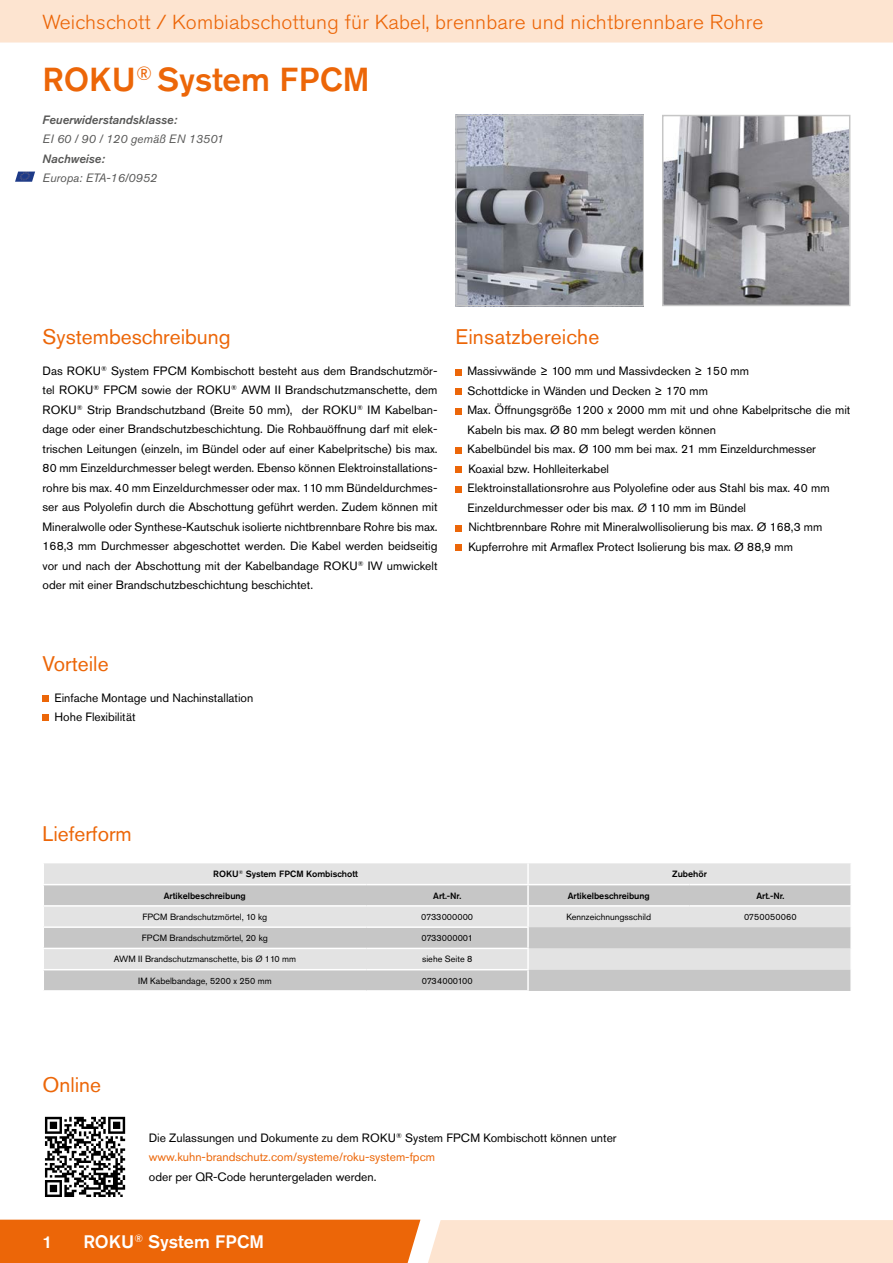
<style>
.page{position:relative;width:893px;height:1263px;background:#fff}
.page>*{position:absolute;margin:0;border:0;box-sizing:border-box;transform-origin:0 0}
.t1{font:500 33px "Akzidenz Grotesk Std";color:#ec6608}
.t2{font:21px "Akzidenz Grotesk Std";color:#ec6608}
.t3{font:300 20.1px "Akzidenz Grotesk Std";letter-spacing:.01em;color:#ec6608;scale:1.04 1}
.t4{font:500 18px "Akzidenz Grotesk Std";color:#fff}
.t5{font:500 17.1px "Akzidenz Grotesk Std";color:#fff;scale:1.05 1}
.t6{font:12px/19.5px "Akzidenz Grotesk Std";color:#000}
.t7{font:italic 500 12px "Akzidenz Grotesk Std";color:#575756}
.t8{font:italic 12px "Akzidenz Grotesk Std";letter-spacing:.02em;color:#575756}
.t9{font:italic 12px "Akzidenz Grotesk Std";color:#575756}
.t10{font:9px "Akzidenz Grotesk Std";color:#000}
.t11{font:500 9px "Akzidenz Grotesk Std";color:#000}
.s1{font-style:italic}
.s2{color:#ec6608}
</style>
<div class="page">
<div style="left:0;top:0;width:893px;height:43px;background:#fde4d0"></div>
<svg style="left:0;top:1220px;width:893px;height:43px;background:#f5aa74"></svg>
<div style="left:455px;top:369px;width:7px;height:6px;background:#ec6608"></div>
<div style="left:455px;top:388px;width:7px;height:7px;background:#ec6608"></div>
<div style="left:455px;top:408px;width:7px;height:6px;background:#ec6608"></div>
<div style="left:455px;top:447px;width:7px;height:6px;background:#ec6608"></div>
<div style="left:455px;top:466px;width:7px;height:7px;background:#ec6608"></div>
<div style="left:455px;top:486px;width:7px;height:6px;background:#ec6608"></div>
<div style="left:455px;top:525px;width:7px;height:6px;background:#ec6608"></div>
<div style="left:455px;top:544px;width:7px;height:7px;background:#ec6608"></div>
<img style="left:15px;top:172px;width:20px;height:10px">
<div style="left:43px;top:695px;width:6px;height:7px;background:#ec6608"></div>
<svg style="left:43px;top:715px;width:6px;height:6px"></svg>
<div style="left:44px;top:863px;width:806px;height:21px;background:#e3e3e3"></div>
<svg style="left:44px;top:885px;width:806px;height:106px;background:#d2d2d2"></svg>
<svg style="left:527px;top:907px;width:2px;height:19px"></svg>
<hr style="left:527px;top:928px;width:2px;height:20px;background:#fff">
<hr style="left:527px;top:885px;width:2px;height:20px;background:#fff">
<hr style="left:527px;top:949px;width:2px;height:20px;background:#fff">
<hr style="left:527px;top:970px;width:2px;height:20px;background:#fff">
<hr style="left:527px;top:863px;width:2px;height:21px;background:#fff">
<hr style="left:43px;top:905px;width:323px;height:2px;background:#fff">
<hr style="left:366px;top:905px;width:162px;height:2px;background:#fff">
<hr style="left:528px;top:905px;width:162px;height:2px;background:#fff">
<hr style="left:690px;top:905px;width:162px;height:2px;background:#fff">
<hr style="left:43px;top:926px;width:323px;height:2px;background:#fff">
<hr style="left:366px;top:926px;width:163px;height:2px;background:#fff">
<hr style="left:43px;top:948px;width:323px;height:1px;background:#fff">
<hr style="left:366px;top:948px;width:163px;height:1px;background:#fff">
<hr style="left:43px;top:969px;width:323px;height:1px;background:#fff">
<hr style="left:366px;top:969px;width:163px;height:1px;background:#fff">
<hr style="left:43px;top:990px;width:323px;height:2px;background:#fff">
<hr style="left:366px;top:990px;width:163px;height:2px;background:#fff">
<img style="left:457px;top:117px;width:185px;height:187px">
<div style="left:455px;top:115px;width:189px;height:191px;border:1px solid #c6c6c6"></div>
<img style="left:665px;top:118px;width:182px;height:185px">
<div style="left:662px;top:115px;width:188px;height:191px;border:2px solid #c6c6c6"></div>
<svg style="left:44px;top:1116px;width:82px;height:81px"></svg>
<svg style="left:45px;top:1117px;width:80px;height:80px"></svg>
<h3 class="t3" style="left:43px;top:11px;width:695px">Weichschott / Kombiabschottung für Kabel, brennbare und nichtbrennbare Rohre</h3>
<h1 class="t1" style="left:43px;top:59px;width:329px">ROKU<sup>®</sup> System FPCM</h1>
<p class="t7" style="left:43px;top:113px;width:136px">Feuerwiderstandsklasse:</p>
<p class="t8" style="left:43px;top:132px;width:183px">EI 60 / 90 / 120 gemäß EN 13501</p>
<p class="t7" style="left:43px;top:152px;width:64px">Nachweise:</p>
<p class="t9" style="left:43px;top:171px;width:116px">Europa: ETA-16/0952</p>
<h2 class="t2" style="left:43px;top:324px;width:190px">Systembeschreibung</h2>
<p class="t6" style="left:43px;top:361px;width:396px;text-align:justify">Das ROKU<sup>®</sup> System FPCM Kombischott besteht aus dem Brandschutzmör&shy;tel ROKU<sup>®</sup> FPCM sowie der ROKU<sup>®</sup> AWM II Brandschutzmanschette, dem ROKU<sup>®</sup> Strip Brandschutzband (Breite 50 mm), der ROKU<sup>®</sup> IM Kabelban&shy;dage oder einer Brandschutzbeschichtung. Die Rohbauöffnung darf mit elek&shy;trischen Leitungen (einzeln, im Bündel oder auf einer Kabelpritsche) bis max.<br>80 mm Einzeldurchmesser belegt werden. Ebenso können Elektroinstallations&shy;rohre bis max. 40 mm Einzeldurchmesser oder max. 110 mm Bündeldurchmes&shy;ser aus Polyolefin durch die Abschottung geführt werden. Zudem können mit Mineralwolle oder Synthese-Kautschuk isolierte nichtbrennbare Rohre bis max.<br>168,3 mm Durchmesser abgeschottet werden. Die Kabel werden beidseitig vor und nach der Abschottung mit der Kabelbandage ROKU<sup>®</sup> IW umwickelt oder mit einer Brandschutzbeschichtung beschichtet.</p>
<h2 class="t2" style="left:455px;top:324px;width:145px">Einsatzbereiche</h2>
<p class="t6" style="left:467px;top:361px;width:384px">Massivwände ≥ 100 mm und Massivdecken ≥ 150 mm<br>Schottdicke in Wänden und Decken ≥ 170 mm<br>Max. Öffnungsgröße 1200 x 2000 mm mit und ohne Kabelpritsche die mit Kabeln bis max. Ø 80 mm belegt werden können<br>Kabelbündel bis max. Ø 100 mm bei max. 21 mm Einzeldurchmesser Koaxial bzw. Hohlleiterkabel<br>Elektroinstallationsrohre aus Polyolefine oder aus Stahl bis max. 40 mm Einzeldurchmesser oder bis max. <span class="s1">Ø</span> 110 mm im Bündel<br>Nichtbrennbare Rohre mit Mineralwollisolierung bis max. Ø 168,3 mm Kupferrohre mit Armaflex Protect Isolierung bis max. Ø 88,9 mm</p>
<h2 class="t2" style="left:43px;top:651px;width:68px">Vorteile</h2>
<p class="t6" style="left:55px;top:688px;width:200px">Einfache Montage und Nachinstallation<br>Hohe Flexibilität</p>
<h2 class="t2" style="left:43px;top:821px;width:91px">Lieferform</h2>
<p class="t11" style="left:213px;top:869px;width:146px">ROKU<sup>®</sup> System FPCM Kombischott</p>
<p class="t11" style="left:672px;top:869px;width:36px">Zubehör</p>
<p class="t11" style="left:164px;top:890px;width:84px">Artikelbeschreibung</p>
<p class="t11" style="left:433px;top:890px;width:30px">Art.-Nr.</p>
<p class="t11" style="left:568px;top:890px;width:84px">Artikelbeschreibung</p>
<p class="t11" style="left:756px;top:890px;width:30px">Art.-Nr.</p>
<p class="t10" style="left:142px;top:911px;width:127px">FPCM Brandschutzmörtel, 10 kg</p>
<p class="t10" style="left:421px;top:911px;width:53px">0733000000</p>
<p class="t10" style="left:566px;top:911px;width:86px">Kennzeichnungsschild</p>
<p class="t10" style="left:744px;top:911px;width:54px">0750050060</p>
<p class="t10" style="left:142px;top:933px;width:127px">FPCM Brandschutzmörtel, 20 kg</p>
<p class="t10" style="left:421px;top:933px;width:53px">0733000001</p>
<p class="t10" style="left:114px;top:954px;width:184px">AWM II Brandschutzmanschette, bis <span class="s1">Ø</span> 110 mm</p>
<p class="t10" style="left:422px;top:954px;width:52px">siehe Seite 8</p>
<p class="t10" style="left:138px;top:975px;width:135px">IM Kabelbandage, 5200 x 250 mm</p>
<p class="t10" style="left:422px;top:975px;width:52px">0734000100</p>
<h2 class="t2" style="left:43px;top:1072px;width:60px">Online</h2>
<p class="t6" style="left:149px;top:1128px;width:469px">Die Zulassungen und Dokumente zu dem ROKU<sup>®</sup> System FPCM Kombischott können unter <span class="s2">www.kuhn-brandschutz.com/systeme/roku-system-fpcm</span></p>
<p class="t6" style="left:149px;top:1167px;width:229px">oder per QR-Code heruntergeladen werden.</p>
<h3 class="t5" style="left:43px;top:1231px;width:11px">1</h3>
<h3 class="t4" style="left:83px;top:1231px;width:182px">ROKU<sup>®</sup> System FPCM</h3>
</div>
